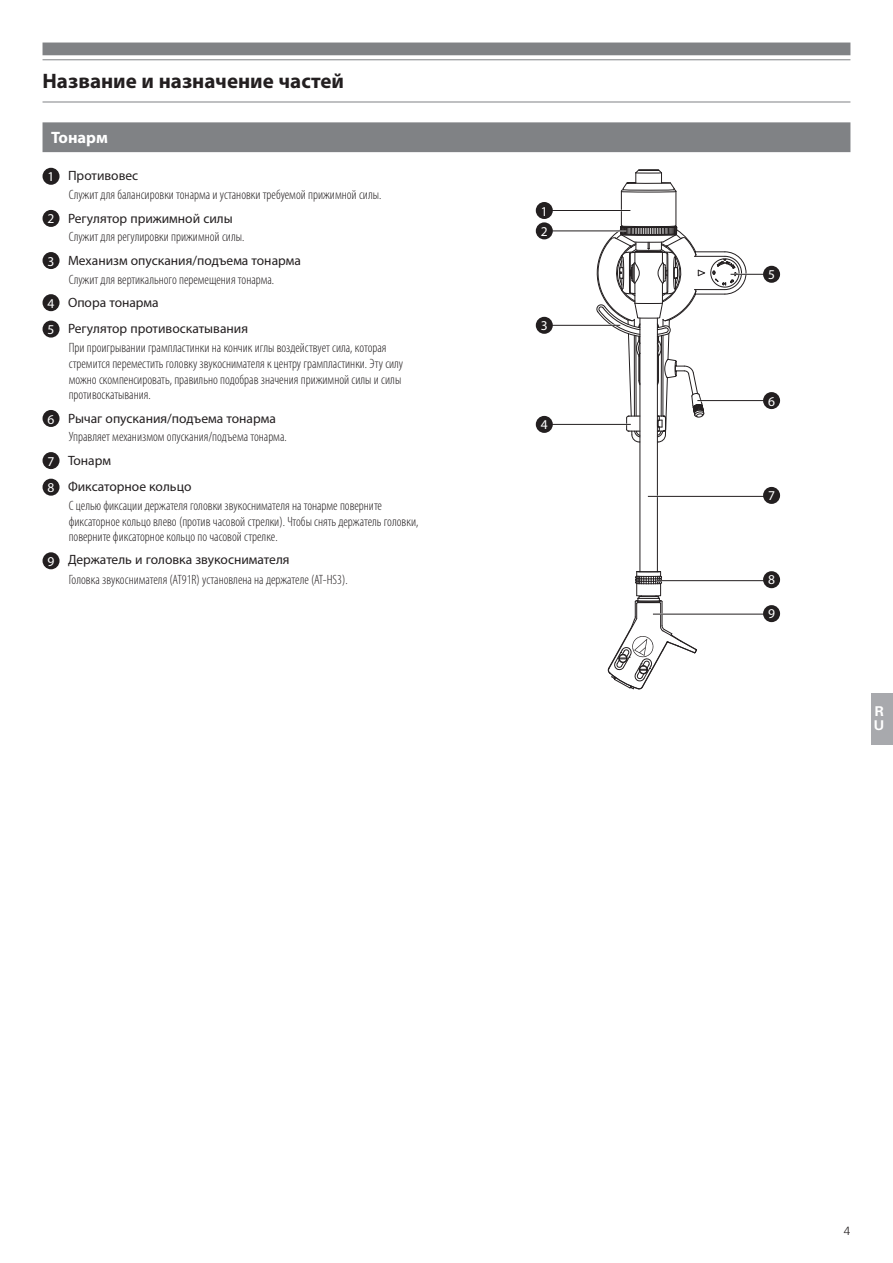
<style>
.page{position:relative;width:893px;height:1263px;background:#fff}
.page>*{position:absolute;margin:0;border:0;box-sizing:border-box;transform-origin:0 0}
.t1{font:700 21px "Myriad Pro";color:#231f20}
.t2{font:700 16.5px "Myriad Pro";color:#fff}
.t3{font:300 condensed 13.5px/15.8px "Myriad Pro";color:#231f20}
.t4{font:13.5px/26.4px "Myriad Pro";color:#231f20}
.t5{font:13.5px/20.4px "Myriad Pro";color:#fff}
.t6{font:700 13.5px/13.5px "Univers LT Std";color:#fff}
.t7{font:300 12px "Univers LT Std";color:#231f20}
.s1{font-weight:400;font-stretch:normal;color:#fff}
.s2{font-weight:400;font-stretch:normal}
.s3{color:#fff}
</style>
<div class="page">
<div style="left:872px;top:693px;width:21px;height:51px;background:#a8a9ad"></div>
<div style="left:43px;top:43px;width:807px;height:12px;background:#808285"></div>
<hr style="left:43px;top:59px;width:807px;height:1px;background:#808285">
<hr style="left:43px;top:102px;width:807px;height:1px;background:#808285">
<div style="left:43px;top:122px;width:807px;height:30px;background:#808285"></div>
<hr style="left:675px;top:192px;width:1px;height:33px;background:#231f20">
<hr style="left:621px;top:192px;width:1px;height:33px;background:#231f20">
<hr style="left:639px;top:318px;width:1px;height:254px;background:#231f20">
<hr style="left:657px;top:318px;width:1px;height:254px;background:#231f20">
<svg style="left:620px;top:169px;width:57px;height:24px"></svg>
<svg style="left:590px;top:225px;width:157px;height:218px"></svg>
<svg style="left:608px;top:570px;width:89px;height:120px"></svg>
<hr style="left:552px;top:210px;width:78px;height:1px;background:#231f20">
<hr style="left:552px;top:230px;width:74px;height:2px;background:#fff">
<hr style="left:552px;top:231px;width:74px;height:1px;background:#231f20">
<hr style="left:552px;top:325px;width:68px;height:1px;background:#231f20">
<hr style="left:730px;top:274px;width:34px;height:1px;background:#231f20">
<hr style="left:697px;top:400px;width:67px;height:1px;background:#231f20">
<hr style="left:656px;top:580px;width:108px;height:1px;background:#231f20">
<div style="left:536px;top:202px;width:17px;height:17px;background:#231f20;border-radius:50%"></div>
<div style="left:536px;top:222px;width:17px;height:17px;background:#231f20;border-radius:50%"></div>
<div style="left:536px;top:317px;width:17px;height:17px;background:#231f20;border-radius:50%"></div>
<div style="left:763px;top:266px;width:17px;height:17px;background:#231f20;border-radius:50%"></div>
<div style="left:763px;top:392px;width:17px;height:17px;background:#231f20;border-radius:50%"></div>
<div style="left:763px;top:571px;width:17px;height:17px;background:#231f20;border-radius:50%"></div>
<hr style="left:552px;top:424px;width:79px;height:1px;background:#231f20">
<div style="left:536px;top:416px;width:17px;height:17px;background:#231f20;border-radius:50%"></div>
<hr style="left:653px;top:613px;width:111px;height:2px;background:#fff">
<hr style="left:653px;top:614px;width:111px;height:1px;background:#231f20">
<div style="left:763px;top:605px;width:17px;height:17px;background:#231f20;border-radius:50%"></div>
<hr style="left:648px;top:496px;width:116px;height:1px;background:#231f20">
<div style="left:763px;top:487px;width:17px;height:17px;background:#231f20;border-radius:50%"></div>
<div style="left:43px;top:168px;width:17px;height:17px;background:#231f20;border-radius:50%"></div>
<div style="left:43px;top:210px;width:17px;height:17px;background:#231f20;border-radius:50%"></div>
<div style="left:43px;top:252px;width:17px;height:17px;background:#231f20;border-radius:50%"></div>
<div style="left:43px;top:294px;width:17px;height:17px;background:#231f20;border-radius:50%"></div>
<div style="left:43px;top:321px;width:17px;height:17px;background:#231f20;border-radius:50%"></div>
<div style="left:43px;top:410px;width:17px;height:17px;background:#231f20;border-radius:50%"></div>
<div style="left:43px;top:452px;width:17px;height:17px;background:#231f20;border-radius:50%"></div>
<div style="left:43px;top:479px;width:17px;height:17px;background:#231f20;border-radius:50%"></div>
<div style="left:43px;top:552px;width:17px;height:17px;background:#231f20;border-radius:50%"></div>
<h1 class="t1" style="left:43px;top:68px;width:303px">Название и назначение частей</h1>
<p class="t2" style="left:51px;top:126px;width:58px">Тонарм</p>
<p class="t3" style="left:69px;top:166px;width:314px;line-height:18.9px;text-indent:-21px"><span class="s1">1</span> <span class="s2">Противовес<br></span>Служит для балансировки тонарма и установки требуемой прижимной силы.</p>
<p class="t3" style="left:69px;top:209px;width:177px;line-height:18.9px;text-indent:-21px"><span class="s1">2</span> <span class="s2">Регулятор прижимной силы<br></span>Служит для регулировки прижимной силы.</p>
<p class="t3" style="left:48px;top:251px;width:255px;line-height:18.9px;text-align:center"><span class="s1">3</span> <span class="s2">Механизм опускания/подъема тонарма<br></span>Служит для вертикального перемещения тонарма.</p>
<p class="t4" style="left:48px;top:289px;width:202px"><span class="s3">4</span> Опора тонарма<br><span class="s3">5</span> Регулятор противоскатывания</p>
<p class="t3" style="left:69px;top:340px;width:336px">При проигрывании грампластинки на кончик иглы воздействует сила, которая стремится переместить головку звукоснимателя к центру грампластинки. Эту силу можно скомпенсировать, правильно подобрав значения прижимной силы и силы противоскатывания.</p>
<p class="t3" style="left:69px;top:409px;width:220px;line-height:18.9px;text-indent:-21px"><span class="s1">6</span> <span class="s2">Рычаг опускания/подъема тонарма<br></span>Управляет механизмом опускания/подъема тонарма.</p>
<p class="t4" style="left:48px;top:447px;width:145px;line-height:26px"><span class="s3">7</span> Тонарм<br><span class="s3">8</span> Фиксаторное кольцо</p>
<p class="t3" style="left:69px;top:497px;width:351px">С целью фиксации держателя головки звукоснимателя на тонарме поверните фиксаторное кольцо влево (против часовой стрелки). Чтобы снять держатель головки, поверните фиксаторное кольцо по часовой стрелке.</p>
<p class="t3" style="left:69px;top:550px;width:281px;line-height:19.4px;text-indent:-21px"><span class="s1">9</span> <span class="s2">Держатель и головка звукоснимателя<br></span>Головка звукоснимателя (AT91R) установлена на держателе (AT-HS3).</p>
<p class="t5" style="left:541px;top:201px;width:8px">1<br>2</p>
<p class="t5" style="left:541px;top:315px;width:8px">3</p>
<p class="t5" style="left:541px;top:414px;width:8px">4</p>
<p class="t5" style="left:768px;top:264px;width:8px">5</p>
<p class="t5" style="left:768px;top:391px;width:8px">6</p>
<p class="t5" style="left:768px;top:485px;width:8px">7</p>
<p class="t5" style="left:768px;top:569px;width:8px">8</p>
<p class="t5" style="left:768px;top:603px;width:8px">9</p>
<p class="t6" style="left:874px;top:705px;width:11px">R<br>U</p>
<p class="t7" style="left:844px;top:1224px;width:8px">4</p>
</div>
